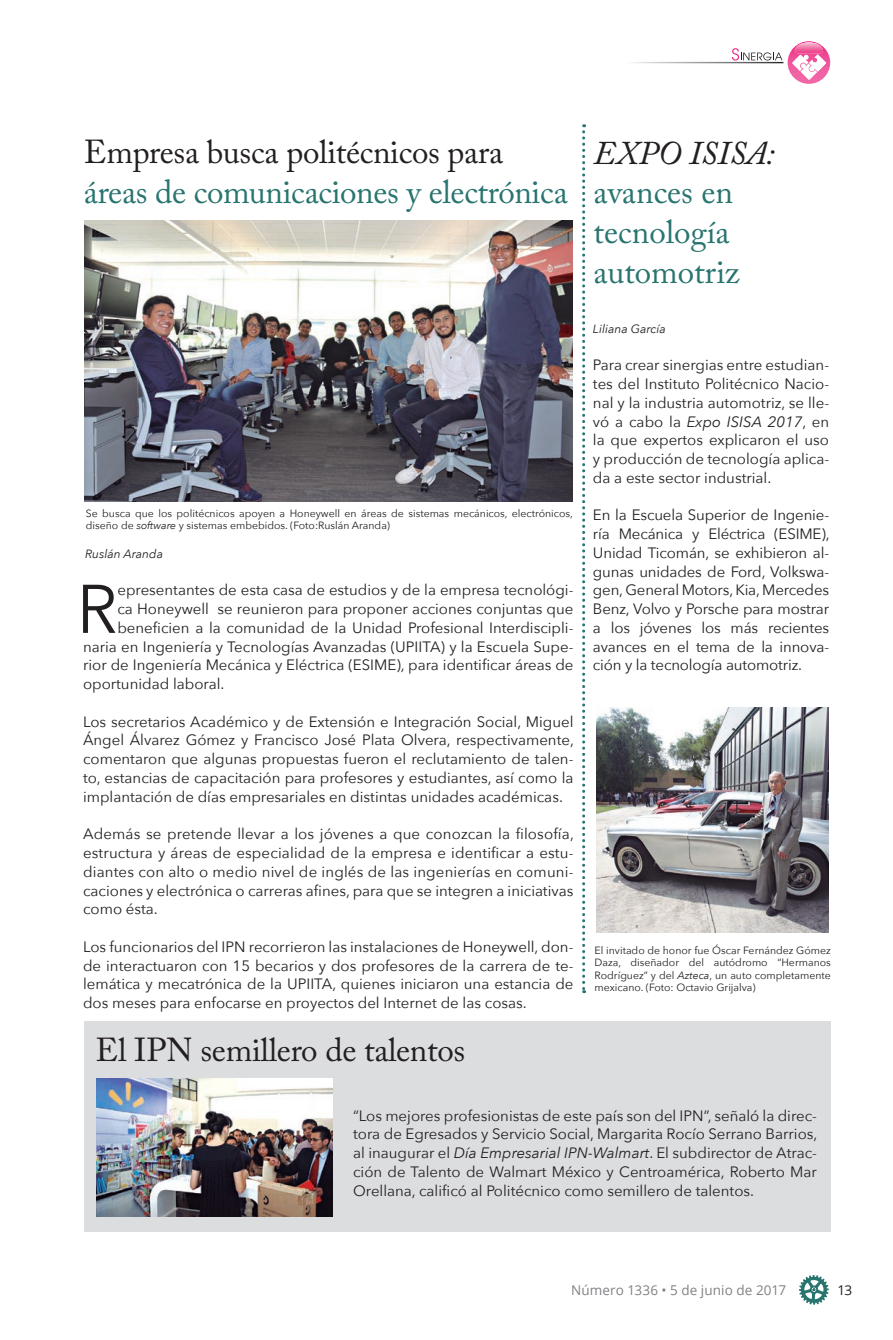
<style>
.page{position:relative;width:893px;height:1340px;background:#fff}
.page>*{position:absolute;margin:0;border:0;box-sizing:border-box;transform-origin:0 0}
.t1{font:67.95px "Avenir Next";color:#231f20}
.t2{font:33px/39.6px "Adobe Caslon Pro";letter-spacing:-.005em;color:#28746f}
.t3{font:33px "Adobe Caslon Pro";letter-spacing:-.01em;color:#231f20}
.t4{font:italic 33px "Adobe Caslon Pro";color:#231f20}
.t5{font:15px/18.8px "Avenir Next";color:#231f20;text-align:justify}
.t6{font:13.5px "Open Sans";letter-spacing:.01em;color:#808285}
.t7{font:13.5px "Open Sans";color:#231f20}
.t8{font:italic 12px "Avenir Next";color:#231f20}
.t9{font:10.5px/12.6px "Avenir Next";color:#231f20}
.s1{font-style:italic}
</style>
<div class="page">
<div style="left:84px;top:1021px;width:745px;height:210px;background:#dcdddf"></div>
<svg style="left:799px;top:1275px;width:29px;height:29px"></svg>
<svg style="left:632px;top:62px;width:99px;height:1px"></svg>
<svg style="left:731px;top:41px;width:98px;height:43px"></svg>
<img style="left:84px;top:220px;width:488px;height:281px">
<img style="left:596px;top:708px;width:232px;height:224px">
<img style="left:97px;top:1078px;width:235px;height:138px">
<svg style="left:582px;top:124px;width:3px;height:869px"></svg>
<h2 class="t3" style="left:84px;top:133px;width:420px">Empresa busca politécnicos para</h2>
<h2 class="t2" style="left:84px;top:172px;width:485px">áreas de comunicaciones y electrónica</h2>
<p class="t9" style="left:86px;top:506px;width:488px">Se busca que los politécnicos apoyen a Honeywell en áreas de sistemas mecánicos, electrónicos, diseño de <span class="s1">software</span> y sistemas embebidos. (Foto:Ruslán Aranda)</p>
<p class="t8" style="left:85px;top:543px;width:80px">Ruslán Aranda</p>
<h1 class="t1" style="left:77px;top:552px;width:42px">R</h1>
<p class="t5" style="left:117px;top:580px;width:457px">epresentantes de esta casa de estudios y de la empresa tecnológi-</p>
<p class="t5" style="left:117px;top:599px;width:457px">ca Honeywell se reunieron para proponer acciones conjuntas que</p>
<p class="t5" style="left:117px;top:617px;width:457px">beneficien a la comunidad de la Unidad Profesional Interdiscipli-</p>
<p class="t5" style="left:83px;top:636px;width:491px">naria en Ingeniería y Tecnologías Avanzadas (UPIITA) y la Escuela Supe-</p>
<p class="t5" style="left:83px;top:655px;width:491px">rior de Ingeniería Mecánica y Eléctrica (ESIME), para identificar áreas de</p>
<p class="t5" style="left:83px;top:674px;width:143px">oportunidad laboral.</p>
<p class="t5" style="left:83px;top:711px;width:492px">Los secretarios Académico y de Extensión e Integración Social, Miguel Ángel Álvarez Gómez y Francisco José Plata Olvera, respectivamente, comentaron que algunas propuestas fueron el reclutamiento de talen&shy;to, estancias de capacitación para profesores y estudiantes, así como la implantación de días empresariales en distintas unidades académicas.</p>
<p class="t5" style="left:83px;top:824px;width:492px">Además se pretende llevar a los jóvenes a que conozcan la filosofía, estructura y áreas de especialidad de la empresa e identificar a estu&shy;diantes con alto o medio nivel de inglés de las ingenierías en comuni&shy;caciones y electrónica o carreras afines, para que se integren a iniciativas como ésta.</p>
<p class="t5" style="left:83px;top:936px;width:491px">Los funcionarios del IPN recorrieron las instalaciones de Honeywell, don&shy;de interactuaron con 15 becarios y dos profesores de la carrera de te&shy;lemática y mecatrónica de la UPIITA, quienes iniciaron una estancia de dos meses para enfocarse en proyectos del Internet de las cosas.</p>
<h2 class="t3" style="left:96px;top:1030px;width:371px">El IPN semillero de talentos</h2>
<h2 class="t4" style="left:593px;top:133px;width:182px">EXPO ISISA:</h2>
<h2 class="t2" style="left:593px;top:172px;width:147px">avances en tecnología automotriz</h2>
<p class="t8" style="left:592px;top:318px;width:74px">Liliana García</p>
<p class="t5" style="left:592px;top:355px;width:237px">Para crear sinergias entre estudian&shy;tes del Instituto Politécnico Nacio&shy;nal y la industria automotriz, se lle&shy;vó a cabo la <span class="s1">Expo ISISA 2017</span>, en la que expertos explicaron el uso y producción de tecnología aplica&shy;da a este sector industrial.</p>
<p class="t5" style="left:592px;top:505px;width:238px">En la Escuela Superior de Ingenie&shy;ría Mecánica y Eléctrica (ESIME), Unidad Ticomán, se exhibieron al&shy;gunas unidades de Ford, Volkswa&shy;gen, General Motors, Kia, Mercedes Benz, Volvo y Porsche para mostrar a los jóvenes los más recientes avances en el tema de la innova&shy;ción y la tecnología automotriz.</p>
<p class="t9" style="left:594px;top:943px;width:237px;text-align:justify">El invitado de honor fue Óscar Fernández Gómez Daza, diseñador del autódromo “Hermanos Rodríguez” y del <span class="s1">Azteca</span>, un auto completamente mexicano. (Foto: Octavio Grijalva)</p>
<p class="t5" style="left:353px;top:1105px;width:465px">“Los mejores profesionistas de este país son del IPN”, señaló la direc&shy;tora de Egresados y Servicio Social, Margarita Rocío Serrano Barrios, al inaugurar el <span class="s1">Día Empresarial IPN-Walmart</span>. El subdirector de Atrac&shy;ción de Talento de Walmart México y Centroamérica, Roberto Mar Orellana, calificó al Politécnico como semillero de talentos.</p>
<p class="t6" style="left:570px;top:1280px;width:216px">Número 1336 • 5 de junio de 2017</p>
<p class="t7" style="left:837px;top:1280px;width:16px">13</p>
</div>
